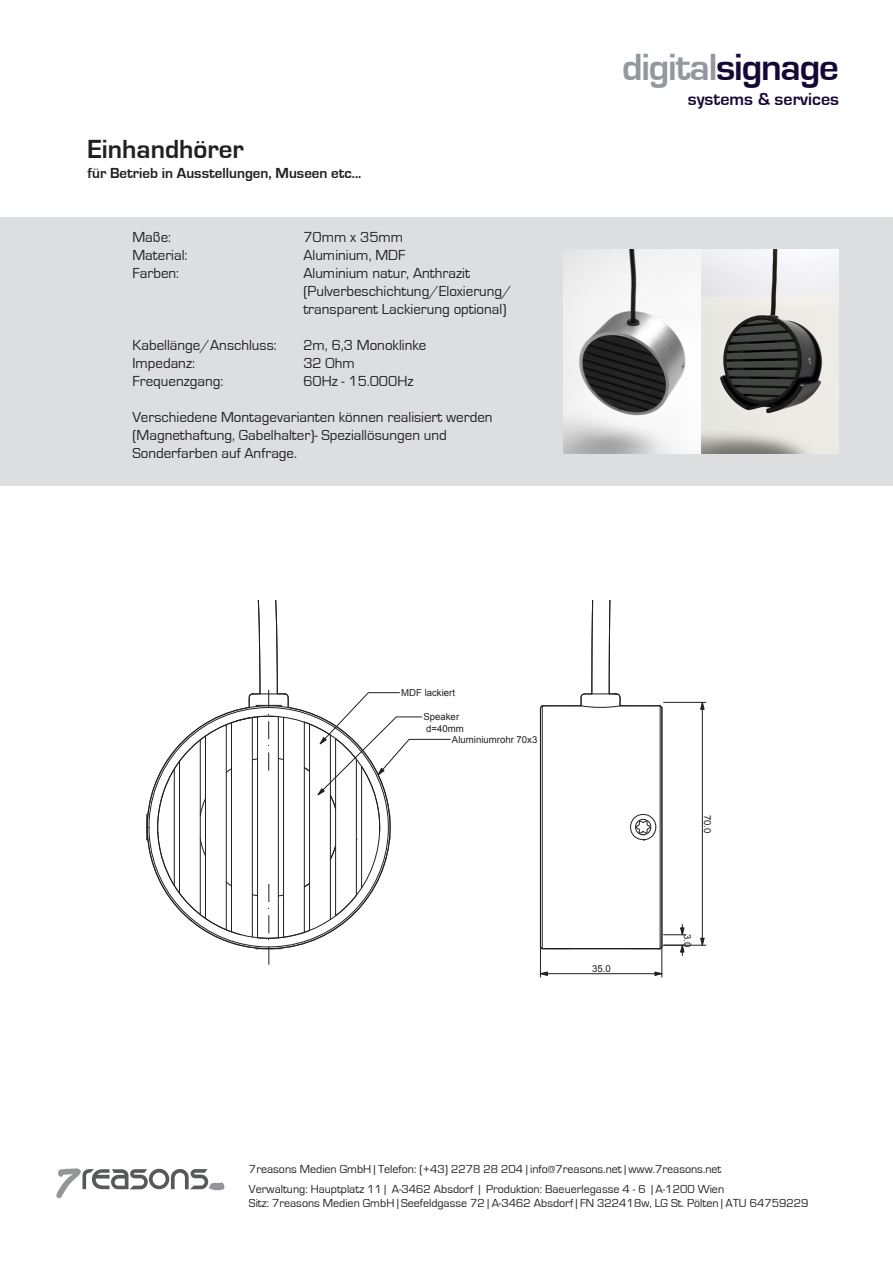
<style>
.page{position:relative;width:893px;height:1263px;background:#fff}
.page>*{position:absolute;margin:0;border:0;box-sizing:border-box;transform-origin:0 0}
.t1{font:700 39px "Eurostile";letter-spacing:-.03em;color:#93979e}
.t2{font:700 27px "Eurostile";color:#231f20}
.t3{font:700 18px "Eurostile";color:#170735}
.t4{font:15px/18px "Eurostile";color:#231f20}
.t5{font:700 15px "Eurostile";color:#231f20}
.t6{font:12px/20.4px "Eurostile";color:#231f20}
.t7{font:9.6px "Arial";color:#231f20}
.s1{color:#170735}
</style>
<div class="page">
<svg style="left:56px;top:1168px;width:169px;height:31px"></svg>
<div style="left:0;top:217px;width:893px;height:269px;background:#dddee0"></div>
<img style="left:563px;top:249px;width:276px;height:204px">
<svg style="left:256px;top:949px;width:25px;height:15px"></svg>
<svg style="left:146px;top:814px;width:1px;height:26px"></svg>
<svg style="left:149px;top:778px;width:168px;height:169px"></svg>
<svg style="left:157px;top:600px;width:293px;height:339px"></svg>
<svg style="left:701px;top:703px;width:3px;height:6px"></svg>
<svg style="left:701px;top:938px;width:3px;height:7px"></svg>
<svg style="left:541px;top:972px;width:6px;height:3px"></svg>
<svg style="left:655px;top:972px;width:7px;height:3px"></svg>
<hr style="left:664px;top:702px;width:42px;height:1px;background:#231f20">
<hr style="left:664px;top:945px;width:42px;height:1px;background:#231f20">
<hr style="left:702px;top:702px;width:1px;height:243px;background:#231f20">
<svg style="left:540px;top:600px;width:146px;height:356px"></svg>
<hr style="left:662px;top:947px;width:1px;height:30px;background:#231f20">
<hr style="left:540px;top:947px;width:1px;height:30px;background:#231f20">
<hr style="left:540px;top:973px;width:122px;height:1px;background:#231f20">
<p class="t2" style="left:87px;top:135px;width:158px">Einhandhörer</p>
<p class="t5" style="left:87px;top:165px;width:276px">für Betrieb in Ausstellungen, Museen etc...</p>
<p class="t4" style="left:132px;top:229px;width:40px">Maße:</p>
<p class="t4" style="left:303px;top:229px;width:101px">70mm x 35mm</p>
<p class="t4" style="left:132px;top:247px;width:57px">Material:</p>
<p class="t4" style="left:303px;top:247px;width:104px">Aluminium, MDF</p>
<p class="t4" style="left:132px;top:265px;width:48px">Farben:</p>
<p class="t4" style="left:303px;top:265px;width:168px">Aluminium natur, Anthrazit</p>
<p class="t4" style="left:303px;top:283px;width:210px">(Pulverbeschichtung/Eloxierung/ transparent Lackierung optional)</p>
<p class="t4" style="left:132px;top:337px;width:146px">Kabellänge/Anschluss:</p>
<p class="t4" style="left:303px;top:337px;width:125px">2m, 6,3 Monoklinke</p>
<p class="t4" style="left:132px;top:355px;width:64px">Impedanz:</p>
<p class="t4" style="left:303px;top:355px;width:53px">32 Ohm</p>
<p class="t4" style="left:132px;top:373px;width:93px">Frequenzgang:</p>
<p class="t4" style="left:303px;top:373px;width:112px">60Hz - 15.000Hz</p>
<p class="t4" style="left:132px;top:409px;width:362px">Verschiedene Montagevarianten können realisiert werden (Magnethaftung, Gabelhalter)- Speziallösungen und<br>Sonderfarben auf Anfrage.</p>
<h1 class="t1" style="left:622px;top:46px;width:218px">digital<span class="s1">signage</span></h1>
<p class="t3" style="left:688px;top:89px;width:153px">systems &amp; services</p>
<p class="t7" style="left:401px;top:686px;width:55px">MDF lackiert</p>
<p class="t7" style="left:423px;top:711px;width:37px">Speaker</p>
<p class="t7" style="left:426px;top:722px;width:39px">d=40mm</p>
<p class="t7" style="left:452px;top:733px;width:87px">Aluminiumrohr 70x3</p>
<p class="t7" style="left:592px;top:962px;width:20px">35.0</p>
<p class="t7" style="left:714px;top:815px;width:20px;rotate:90deg">70.0</p>
<p class="t7" style="left:694px;top:934px;width:15px;rotate:90deg">3.0</p>
<p class="t6" style="left:249px;top:1159px;width:477px">7reasons Medien GmbH | Telefon: (+43) 2278 28 204 | info@7reasons.net | www.7reasons.net<br>Verwaltung: Hauptplatz 11 | A-3462 Absdorf | Produktion: Baeuerlegasse 4 - 6 | A-1200 Wien</p>
<p class="t6" style="left:249px;top:1193px;width:561px">Sitz: 7reasons Medien GmbH | Seefeldgasse 72 | A-3462 Absdorf | FN 322418w, LG St. Pölten | ATU 64759229</p>
</div>
